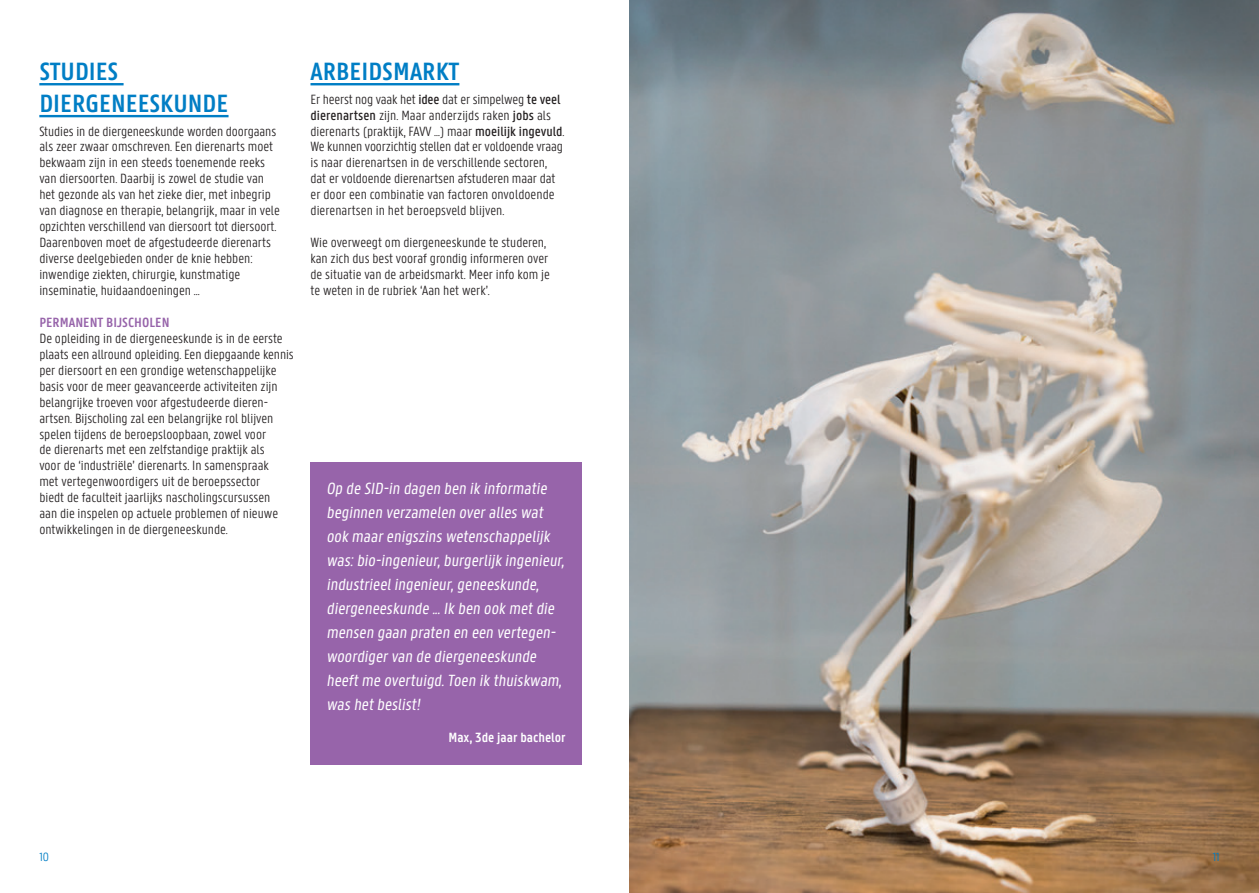
<style>
.page{position:relative;width:1259px;height:893px;background:#fff}
.page>*{position:absolute;margin:0;border:0;box-sizing:border-box;transform-origin:0 0}
.t1{font:600 26.7px/32px "U Gent Panno Text";color:#007ec5}
.t2{font:17.25px/23.9px "U Gent Panno Text";color:#fff}
.t3{font:300 14.25px/15.9px "U Gent Panno Text";color:#231f20}
.t4{font:600 14.25px "U Gent Panno Text";color:#9764aa}
.t5{font:600 14.25px "U Gent Panno Text";color:#fff}
.t6{font:300 12.75px "U Gent Panno Text";color:#007ec5}
.s1{font-weight:500}
</style>
<div class="page">
<img style="left:629px;top:0;width:630px;height:893px">
<hr style="left:39px;top:83px;width:85px;height:2px;background:#007ec5">
<hr style="left:39px;top:115px;width:189px;height:2px;background:#007ec5">
<hr style="left:310px;top:83px;width:149px;height:2px;background:#007ec5">
<div style="left:310px;top:462px;width:271px;height:303px;background:#9764aa"></div>
<h1 class="t1" style="left:39px;top:55px;width:191px">STUDIES<br>DIERGENEESKUNDE</h1>
<p class="t3" style="left:39px;top:123px;width:242px">Studies in de diergeneeskunde worden doorgaans als zeer zwaar omschreven. Een dierenarts moet bekwaam zijn in een steeds toenemende reeks van diersoorten. Daarbij is zowel de studie van het gezonde als van het zieke dier, met inbegrip van diagnose en therapie, belangrijk, maar in vele opzichten verschillend van diersoort tot diersoort.<br>Daarenboven moet de afgestudeerde dierenarts diverse deelgebieden onder de knie hebben: inwendige ziekten, chirurgie, kunstmatige inseminatie, huidaandoeningen ...</p>
<p class="t4" style="left:39px;top:314px;width:132px">PERMANENT BIJSCHOLEN</p>
<p class="t3" style="left:39px;top:330px;width:256px">De opleiding in de diergeneeskunde is in de eerste plaats een allround opleiding. Een diepgaande kennis per diersoort en een grondige wetenschappelijke basis voor de meer geavanceerde activiteiten zijn belangrijke troeven voor afgestudeerde dieren&shy;artsen. Bijscholing zal een belangrijke rol blijven spelen tijdens de beroepsloopbaan, zowel voor<br>de dierenarts met een zelfstandige praktijk als<br>voor de ‘industriële’ dierenarts. In samenspraak<br>met vertegenwoordigers uit de beroepssector<br>biedt de faculteit jaarlijks nascholingscursussen<br>aan die inspelen op actuele problemen of nieuwe ontwikkelingen in de diergeneeskunde.</p>
<h1 class="t1" style="left:310px;top:55px;width:150px">ARBEIDSMARKT</h1>
<p class="t3" style="left:310px;top:91px;width:255px">Er heerst nog vaak het <span class="s1">idee</span> dat er simpelweg <span class="s1">te veel dierenartsen</span> zijn. Maar anderzijds raken <span class="s1">jobs</span> als dierenarts (praktijk, FAVV …) maar <span class="s1">moeilijk ingevuld</span>.<br>We kunnen voorzichtig stellen dat er voldoende vraag is naar dierenartsen in de verschillende sectoren, dat er voldoende dierenartsen afstuderen maar dat er door een combinatie van factoren onvoldoende dierenartsen in het beroepsveld blijven.</p>
<p class="t3" style="left:310px;top:235px;width:241px">Wie overweegt om diergeneeskunde te studeren, kan zich dus best vooraf grondig informeren over de situatie van de arbeidsmarkt. Meer info kom je te weten in de rubriek ‘Aan het werk’.</p>
<p class="t2" style="left:326px;top:477px;width:242px">Op de SID-in dagen ben ik informatie beginnen verzamelen overalles wat ook maarenigszins wetenschappelijk was:bio-ingenieur,burgerlijk ingenieur, industrieelingenieur,geneeskunde, diergeneeskunde ...Ik ben ook metdie mensen gaan praten en een vertegen&shy;woordigervan de diergeneeskunde heeftme overtuigd.Toen ik thuiskwam, was hetbeslist!</p>
<p class="t5" style="left:448px;top:728px;width:119px">Max, 3de jaar bachelor</p>
<p class="t6" style="left:39px;top:849px;width:11px">10</p>
<p class="t6" style="left:1212px;top:849px;width:8px">11</p>
</div>
